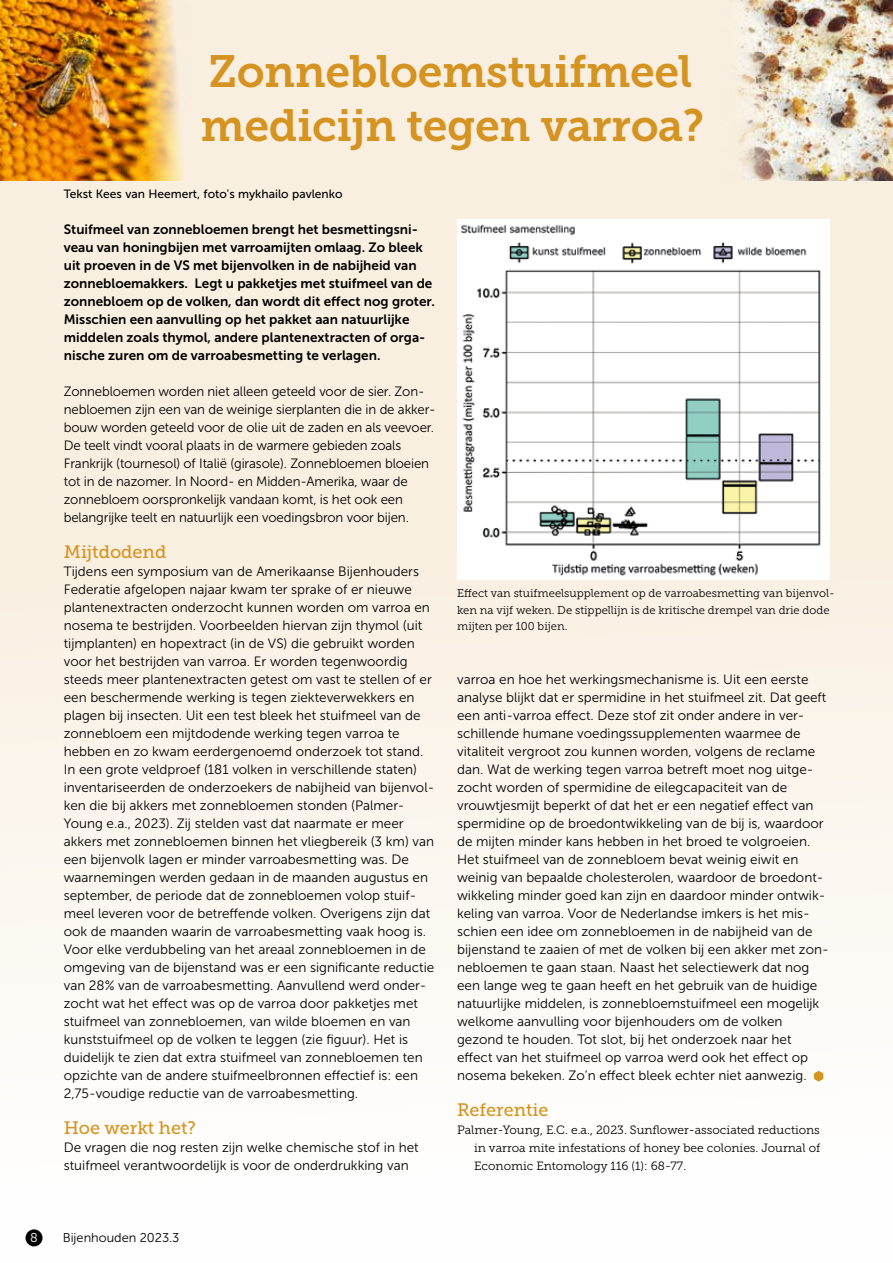
<style>
.page{position:relative;width:893px;height:1263px;background:#fff}
.page>*{position:absolute;margin:0;border:0;box-sizing:border-box;transform-origin:0 0}
.t1{font:45px/54px "Museo Slab 700";letter-spacing:-.01em;color:#d59422}
.t2{font:18px "Museo Slab 500";color:#d59422}
.t3{font:13.5px/18px "Museo Sans 300";color:#000}
.t4{font:13.5px/18px "Museo Sans 700";color:#000}
.t5{font:12.75px "Museo Sans 300";color:#000}
.t6{font:12.75px "Museo Sans 300";color:#fff}
.t7{font:12px/18px "Museo Slab 300";color:#000;text-align:justify}
.t8{font:12px "Museo Sans 500";color:#000}
.t9{font:11.25px/16.5px "Museo Slab 300";color:#000}
</style>
<div class="page">
<div style="left:0;top:0;width:893px;height:1263px;background:linear-gradient(to bottom,#f8ebd8,#fefdfb)"></div>
<svg style="left:814px;top:1071px;width:9px;height:10px"></svg>
<img style="left:457px;top:219px;width:372px;height:361px">
<img style="left:0;top:0;width:191px;height:180px">
<img style="left:720px;top:0;width:172px;height:180px">
<img style="left:892px;top:0;width:1px;height:1263px">
<div style="left:26px;top:1229px;width:17px;height:17px;background:#000;border-radius:50%"></div>
<h1 class="t1" style="left:201px;top:45px;width:505px">Zonnebloemstuifmeel medicijn tegen varroa?</h1>
<p class="t8" style="left:64px;top:187px;width:280px">Tekst Kees van Heemert, foto's mykhailo pavlenko</p>
<p class="t4" style="left:64px;top:220px;width:373px">Stuifmeel van zonnebloemen brengt het besmettingsni&shy;veau van honingbijen met varroamijten omlaag. Zo bleek uit proeven in de VS met bijenvolken in de nabijheid van zonnebloemakkers. Legt u pakketjes met stuifmeel van de zonnebloem op de volken, dan wordt dit effect nog groter.<br>Misschien een aanvulling op het pakket aan natuurlijke middelen zoals thymol, andere plantenextracten of orga&shy;nische zuren om de varroabesmetting te verlagen.</p>
<p class="t3" style="left:64px;top:382px;width:373px">Zonnebloemen worden niet alleen geteeld voor de sier. Zon&shy;nebloemen zijn een van de weinige sierplanten die in de akker&shy;bouw worden geteeld voor de olie uit de zaden en als veevoer.<br>De teelt vindt vooral plaats in de warmere gebieden zoals Frankrijk (tournesol) of Italië (girasole). Zonnebloemen bloeien tot in de nazomer. In Noord- en Midden-Amerika, waar de zonnebloem oorspronkelijk vandaan komt, is het ook een belangrijke teelt en natuurlijk een voedingsbron voor bijen.</p>
<h2 class="t2" style="left:64px;top:542px;width:104px">Mijtdodend</h2>
<p class="t3" style="left:64px;top:562px;width:372px">Tijdens een symposium van de Amerikaanse Bijenhouders Federatie afgelopen najaar kwam ter sprake of er nieuwe plantenextracten onderzocht kunnen worden om varroa en nosema te bestrijden. Voorbeelden hiervan zijn thymol (uit tijmplanten) en hopextract (in de VS) die gebruikt worden voor het bestrijden van varroa. Er worden tegenwoordig steeds meer plantenextracten getest om vast te stellen of er een beschermende werking is tegen ziekteverwekkers en plagen bij insecten. Uit een test bleek het stuifmeel van de zonnebloem een mijtdodende werking tegen varroa te hebben en zo kwam eerdergenoemd onderzoek tot stand.<br>In een grote veldproef (181 volken in verschillende staten) inventariseerden de onderzoekers de nabijheid van bijenvol&shy;ken die bij akkers met zonnebloemen stonden (Palmer-Young e.a., 2023). Zij stelden vast dat naarmate er meer akkers met zonnebloemen binnen het vliegbereik (3 km) van een bijenvolk lagen er minder varroabesmetting was. De waarnemingen werden gedaan in de maanden augustus en september, de periode dat de zonnebloemen volop stuif&shy;meel leveren voor de betreffende volken. Overigens zijn dat ook de maanden waarin de varroabesmetting vaak hoog is.<br>Voor elke verdubbeling van het areaal zonnebloemen in de omgeving van de bijenstand was er een significante reductie van 28% van de varroabesmetting. Aanvullend werd onder&shy;zocht wat het effect was op de varroa door pakketjes met stuifmeel van zonnebloemen, van wilde bloemen en van kunststuifmeel op de volken te leggen (zie figuur). Het is duidelijk te zien dat extra stuifmeel van zonnebloemen ten opzichte van de andere stuifmeelbronnen effectief is: een 2,75-voudige reductie van de varroabesmetting.</p>
<h2 class="t2" style="left:64px;top:1118px;width:134px">Hoe werkt het?</h2>
<p class="t3" style="left:64px;top:1138px;width:356px">De vragen die nog resten zijn welke chemische stof in het stuifmeel verantwoordelijk is voor de onderdrukking van</p>
<p class="t9" style="left:457px;top:585px;width:379px">Effect van stuifmeelsupplement op de varroabesmetting van bijenvol&shy;ken na vijf weken. De stippellijn is de kritische drempel van drie dode mijten per 100 bijen.</p>
<p class="t3" style="left:457px;top:670px;width:373px">varroa en hoe het werkingsmechanisme is. Uit een eerste analyse blijkt dat er spermidine in het stuifmeel zit. Dat geeft een anti-varroa effect. Deze stof zit onder andere in ver&shy;schillende humane voedingssupplementen waarmee de vitaliteit vergroot zou kunnen worden, volgens de reclame dan. Wat de werking tegen varroa betreft moet nog uitge&shy;zocht worden of spermidine de eilegcapaciteit van de vrouwtjesmijt beperkt of dat het er een negatief effect van spermidine op de broedontwikkeling van de bij is, waardoor de mijten minder kans hebben in het broed te volgroeien.<br>Het stuifmeel van de zonnebloem bevat weinig eiwit en weinig van bepaalde cholesterolen, waardoor de broedont&shy;wikkeling minder goed kan zijn en daardoor minder ontwik&shy;keling van varroa. Voor de Nederlandse imkers is het mis&shy;schien een idee om zonnebloemen in de nabijheid van de bijenstand te zaaien of met de volken bij een akker met zon&shy;nebloemen te gaan staan. Naast het selectiewerk dat nog een lange weg te gaan heeft en het gebruik van de huidige natuurlijke middelen, is zonnebloemstuifmeel een mogelijk welkome aanvulling voor bijenhouders om de volken gezond te houden. Tot slot, bij het onderzoek naar het effect van het stuifmeel op varroa werd ook het effect op nosema bekeken. Zo’n effect bleek echter niet aanwezig.</p>
<h2 class="t2" style="left:457px;top:1100px;width:93px">Referentie</h2>
<p class="t7" style="left:474px;top:1121px;width:348px;text-indent:-17px">Palmer-Young, E.C. e.a., 2023. Sunflower-associated reductions in varroa mite infestations of honey bee colonies. Journal of Economic Entomology 116 (1): 68-77.</p>
<p class="t6" style="left:30px;top:1231px;width:9px">8</p>
<p class="t5" style="left:63px;top:1231px;width:118px">Bijenhouden 2023.3</p>
</div>
